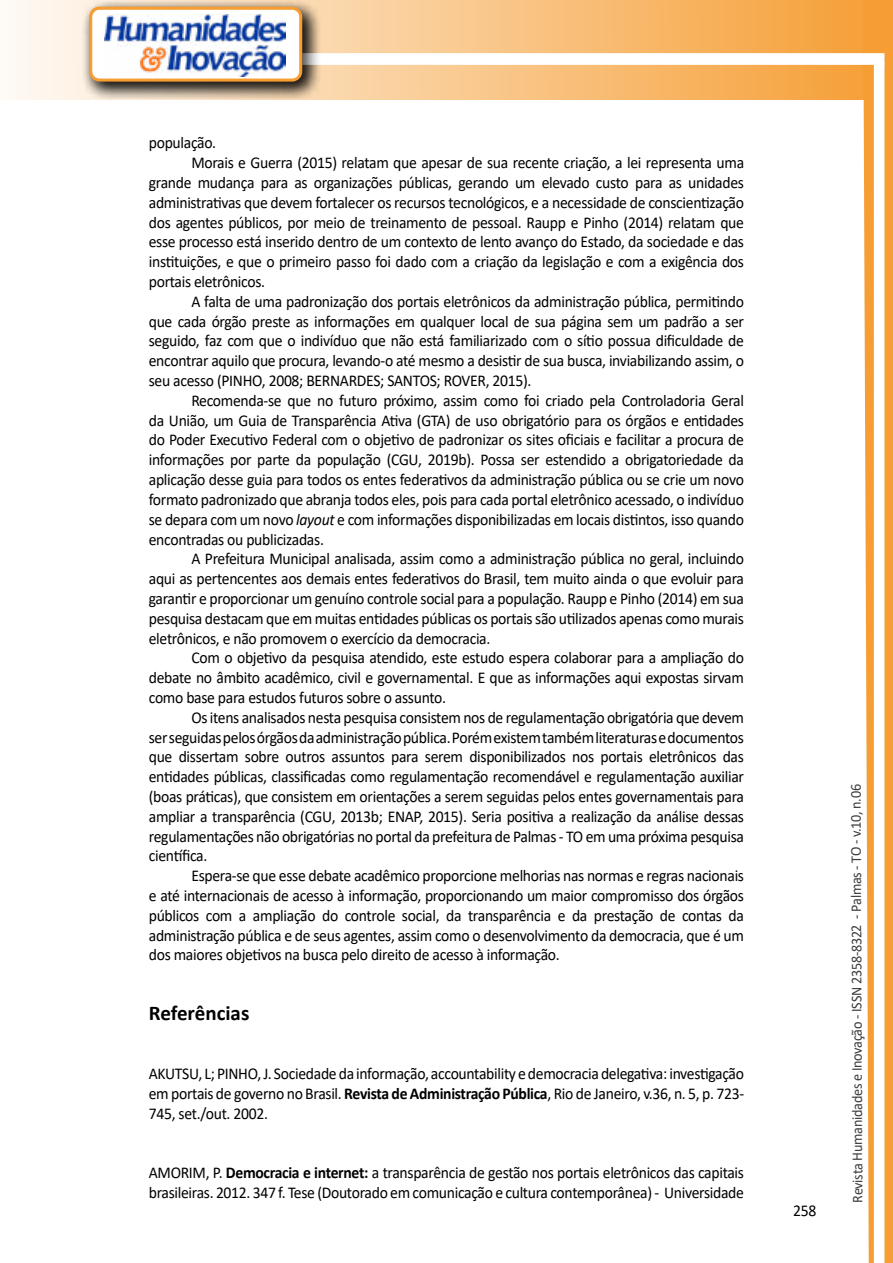
<style>
.page{position:relative;width:893px;height:1263px;background:#fff}
.page>*{position:absolute;margin:0;border:0;box-sizing:border-box;transform-origin:0 0}
.t1{font:700 21px "Calibri";color:#000}
.t2{font:16.5px/19.8px "Calibri";letter-spacing:-.02em;color:#000;text-align:justify;scale:.95 1}
.t3{font:15px "Calibri";letter-spacing:-.025em;color:#3c3c3b;scale:.95 1}
.s1{font-style:italic}
.s2{font-weight:700}
</style>
<div class="page">
<svg style="left:5px;top:0;width:858px;height:100px;background:#f9c484"></svg>
<div style="left:302px;top:53px;width:582px;height:12px;background:#fff;border:2px solid #fff"></div>
<svg style="left:863px;top:0;width:30px;height:1263px"></svg>
<div style="left:81px;top:0;width:241px;height:102px;background:#000;opacity:.75"></div>
<div style="left:91px;top:8px;width:210px;height:72px;background:#fff;border-radius:9px"></div>
<img style="left:104px;top:14px;width:181px;height:62px">
<div style="left:89px;top:7px;width:213px;height:75px;border:3px solid #f69e34;border-radius:9px"></div>
<p class="t2" style="left:149px;top:133px;width:72px">população.</p>
<p class="t2" style="left:191px;top:152px;width:583px">Morais e Guerra (2015) relatam que apesar de sua recente criação, a lei representa uma</p>
<p class="t2" style="left:149px;top:172px;width:628px">grande mudança para as organizações públicas, gerando um elevado custo para as unidades</p>
<p class="t2" style="left:149px;top:192px;width:628px">administrativas que devem fortalecer os recursos tecnológicos, e a necessidade de conscientização</p>
<p class="t2" style="left:149px;top:212px;width:628px">dos agentes públicos, por meio de treinamento de pessoal. Raupp e Pinho (2014) relatam que</p>
<p class="t2" style="left:149px;top:232px;width:628px">esse processo está inserido dentro de um contexto de lento avanço do Estado, da sociedade e das</p>
<p class="t2" style="left:149px;top:251px;width:628px">instituições, e que o primeiro passo foi dado com a criação da legislação e com a exigência dos</p>
<p class="t2" style="left:149px;top:271px;width:124px">portais eletrônicos.</p>
<p class="t2" style="left:191px;top:291px;width:583px">A falta de uma padronização dos portais eletrônicos da administração pública, permitindo</p>
<p class="t2" style="left:149px;top:311px;width:628px">que cada órgão preste as informações em qualquer local de sua página sem um padrão a ser</p>
<p class="t2" style="left:149px;top:331px;width:628px">seguido, faz com que o indivíduo que não está familiarizado com o sítio possua dificuldade de</p>
<p class="t2" style="left:149px;top:350px;width:628px">encontrar aquilo que procura, levando-o até mesmo a desistir de sua busca, inviabilizando assim, o</p>
<p class="t2" style="left:149px;top:370px;width:404px">seu acesso (PINHO, 2008; BERNARDES; SANTOS; ROVER, 2015).</p>
<p class="t2" style="left:191px;top:390px;width:583px">Recomenda-se que no futuro próximo, assim como foi criado pela Controladoria Geral</p>
<p class="t2" style="left:149px;top:410px;width:628px">da União, um Guia de Transparência Ativa (GTA) de uso obrigatório para os órgãos e entidades</p>
<p class="t2" style="left:149px;top:430px;width:628px">do Poder Executivo Federal com o objetivo de padronizar os sites oficiais e facilitar a procura de</p>
<p class="t2" style="left:149px;top:449px;width:628px">informações por parte da população (CGU, 2019b). Possa ser estendido a obrigatoriedade da</p>
<p class="t2" style="left:149px;top:469px;width:628px">aplicação desse guia para todos os entes federativos da administração pública ou se crie um novo</p>
<p class="t2" style="left:149px;top:489px;width:628px">formato padronizado que abranja todos eles, pois para cada portal eletrônico acessado, o indivíduo</p>
<p class="t2" style="left:149px;top:509px;width:628px">se depara com um novo <span class="s1">layout</span> e com informações disponibilizadas em locais distintos, isso quando</p>
<p class="t2" style="left:149px;top:529px;width:186px">encontradas ou publicizadas.</p>
<p class="t2" style="left:191px;top:548px;width:583px">A Prefeitura Municipal analisada, assim como a administração pública no geral, incluindo</p>
<p class="t2" style="left:149px;top:568px;width:628px">aqui as pertencentes aos demais entes federativos do Brasil, tem muito ainda o que evoluir para</p>
<p class="t2" style="left:149px;top:588px;width:628px">garantir e proporcionar um genuíno controle social para a população. Raupp e Pinho (2014) em sua</p>
<p class="t2" style="left:149px;top:608px;width:628px">pesquisa destacam que em muitas entidades públicas os portais são utilizados apenas como murais</p>
<p class="t2" style="left:149px;top:628px;width:361px">eletrônicos, e não promovem o exercício da democracia.</p>
<p class="t2" style="left:191px;top:647px;width:583px">Com o objetivo da pesquisa atendido, este estudo espera colaborar para a ampliação do</p>
<p class="t2" style="left:149px;top:667px;width:628px">debate no âmbito acadêmico, civil e governamental. E que as informações aqui expostas sirvam</p>
<p class="t2" style="left:149px;top:687px;width:314px">como base para estudos futuros sobre o assunto.</p>
<p class="t2" style="left:191px;top:707px;width:583px">Os itens analisados nesta pesquisa consistem nos de regulamentação obrigatória que devem</p>
<p class="t2" style="left:149px;top:727px;width:628px">ser seguidas pelos órgãos da administração pública. Porém existem também literaturas e documentos</p>
<p class="t2" style="left:149px;top:746px;width:628px">que dissertam sobre outros assuntos para serem disponibilizados nos portais eletrônicos das</p>
<p class="t2" style="left:149px;top:766px;width:628px">entidades públicas, classificadas como regulamentação recomendável e regulamentação auxiliar</p>
<p class="t2" style="left:149px;top:786px;width:628px">(boas práticas), que consistem em orientações a serem seguidas pelos entes governamentais para</p>
<p class="t2" style="left:149px;top:806px;width:628px">ampliar a transparência (CGU, 2013b; ENAP, 2015). Seria positiva a realização da análise dessas</p>
<p class="t2" style="left:149px;top:826px;width:628px">regulamentações não obrigatórias no portal da prefeitura de Palmas - TO em uma próxima pesquisa</p>
<p class="t2" style="left:149px;top:845px;width:63px">científica.</p>
<p class="t2" style="left:191px;top:865px;width:583px">Espera-se que esse debate acadêmico proporcione melhorias nas normas e regras nacionais</p>
<p class="t2" style="left:149px;top:885px;width:628px">e até internacionais de acesso à informação, proporcionando um maior compromisso dos órgãos</p>
<p class="t2" style="left:149px;top:905px;width:628px">públicos com a ampliação do controle social, da transparência e da prestação de contas da</p>
<p class="t2" style="left:149px;top:925px;width:628px">administração pública e de seus agentes, assim como o desenvolvimento da democracia, que é um</p>
<p class="t2" style="left:149px;top:944px;width:434px">dos maiores objetivos na busca pelo direito de acesso à informação.</p>
<p class="t1" style="left:149px;top:998px;width:102px">Referências</p>
<p class="t2" style="left:149px;top:1063px;width:628px">AKUTSU, L; PINHO, J. Sociedade da informação, accountability e democracia delegativa: investigação em portais de governo no Brasil. <span class="s2">Revista de Administração Pública</span>, Rio de Janeiro, v.36, n. 5, p. 723- 745, set./out. 2002.</p>
<p class="t2" style="left:149px;top:1162px;width:628px">AMORIM, P. <span class="s2">Democracia e internet:</span> a transparência de gestão nos portais eletrônicos das capitais brasileiras. 2012. 347 f. Tese (Doutorado em comunicação e cultura contemporânea) - Universidade</p>
<p class="t2" style="left:793px;top:1200px;width:26px">258</p>
<p class="t3" style="left:846px;top:1203px;width:442px;rotate:-90deg">Revista Humanidades e Inovação - ISSN 2358-8322 - Palmas - TO - v.10, n.06</p>
</div>
